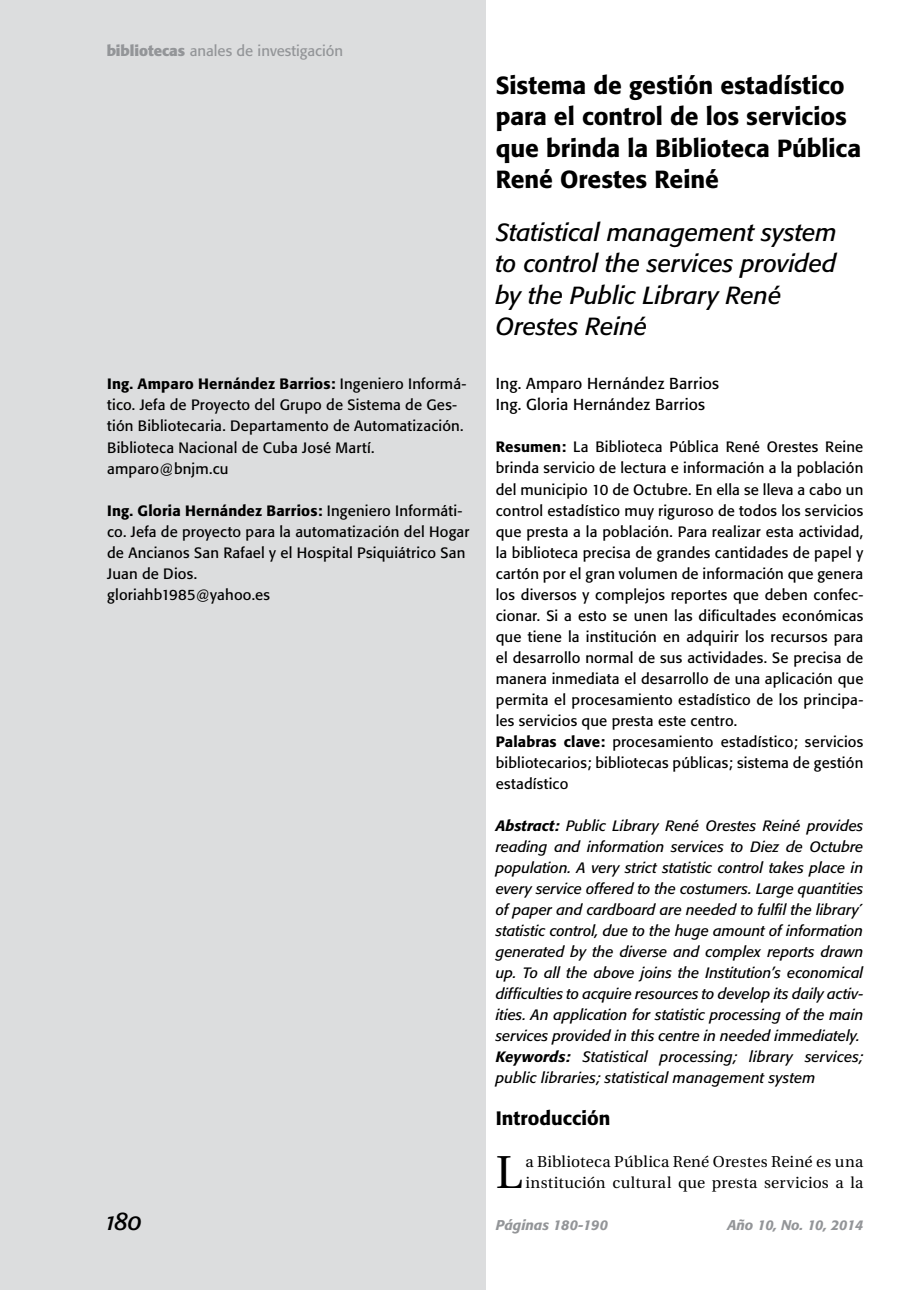
<style>
.page{position:relative;width:913px;height:1290px;background:#fff}
.page>*{position:absolute;margin:0;border:0;box-sizing:border-box;transform-origin:0 0}
.t1{font:46.02px "Utopia";color:#000}
.t2{font:500 24.5px/31.5px "Formata";letter-spacing:-.005em;color:#000}
.t3{font:italic 24.5px/31.5px "Formata";letter-spacing:-.005em;color:#000}
.t4{font:500 19.25px "Formata";letter-spacing:.005em;color:#000}
.t5{font:15.75px/21px "Utopia";letter-spacing:.01em;color:#000}
.t6{font:15.75px/21px "Formata";letter-spacing:.01em;color:#000}
.t7{font:14.88px/21px "Formata";letter-spacing:.01em;color:#000}
.t8{font:italic 14.88px/21px "Formata";color:#000}
.t9{font:14.88px "Formata";color:#939598}
.t10{font:italic 500 14px "Formata";color:#939598}
.s1{font-weight:700}
.s2{font-weight:500}
</style>
<div class="page">
<div style="left:0;top:0;width:485px;height:1290px;background:#dcddde"></div>
<p class="t9" style="left:107px;top:42px;width:238px"><span class="s1">bibliotecas</span> anales de investigación</p>
<p class="t7" style="left:107px;top:374px;width:361px"><span class="s2">Ing. Amparo Hernández Barrios:</span> Ingeniero Informá&shy;tico. Jefa de Proyecto del Grupo de Sistema de Ges&shy;tión Bibliotecaria. Departamento de Automatización.<br>Biblioteca Nacional de Cuba José Martí. amparo@bnjm.cu</p>
<p class="t7" style="left:107px;top:500px;width:364px"><span class="s2">Ing. Gloria Hernández Barrios:</span> Ingeniero Informáti&shy;co. Jefa de proyecto para la automatización del Hogar de Ancianos San Rafael y el Hospital Psiquiátrico San Juan de Dios.<br>gloriahb1985@yahoo.es</p>
<h2 class="t2" style="left:496px;top:69px;width:367px">Sistema de gestión estadístico para el control de los servicios que brinda la Biblioteca Pública<br>René Orestes Reiné</h2>
<h2 class="t3" style="left:496px;top:217px;width:343px">Statistical management system to control the services provided by the Public Library René<br>Orestes Reiné</h2>
<p class="t6" style="left:496px;top:373px;width:225px">Ing. Amparo Hernández Barrios<br>Ing. Gloria Hernández Barrios</p>
<p class="t7" style="left:496px;top:437px;width:369px"><span class="s2">Resumen:</span> La Biblioteca Pública René Orestes Reine brinda servicio de lectura e información a la población del municipio 10 de Octubre. En ella se lleva a cabo un control estadístico muy riguroso de todos los servicios que presta a la población. Para realizar esta actividad, la biblioteca precisa de grandes cantidades de papel y cartón por el gran volumen de información que genera los diversos y complejos reportes que deben confec&shy;cionar. Si a esto se unen las dificultades económicas que tiene la institución en adquirir los recursos para el desarrollo normal de sus actividades. Se precisa de manera inmediata el desarrollo de una aplicación que permita el procesamiento estadístico de los principa&shy;les servicios que presta este centro.<br><span class="s2">Palabras clave:</span> procesamiento estadístico; servicios bibliotecarios; bibliotecas públicas; sistema de gestión estadístico</p>
<p class="t8" style="left:496px;top:815px;width:369px"><span class="s2">Abstract:</span> Public Library René Orestes Reiné provides reading and information services to Diez de Octubre population. A very strict statistic control takes place in every service offered to the costumers. Large quantities of paper and cardboard are needed to fulfil the library´ statistic control, due to the huge amount of information generated by the diverse and complex reports drawn up. To all the above joins the Institution’s economical difficulties to acquire resources to develop its daily activ&shy;ities. An application for statistic processing of the main services provided in this centre in needed immediately.<br><span class="s2">Keywords:</span> Statistical processing; library services; public libraries; statistical management system</p>
<p class="t4" style="left:496px;top:1106px;width:116px">Introducción</p>
<h1 class="t1" style="left:496px;top:1146px;width:28px">L</h1>
<p class="t5" style="left:525px;top:1151px;width:339px">a Biblioteca Pública René Orestes Reiné es una institución cultural que presta servicios a la</p>
<p class="t10" style="left:496px;top:1216px;width:114px">Páginas 180-190</p>
<p class="t10" style="left:727px;top:1216px;width:137px">Año 10, No. 10, 2014</p>
</div>
